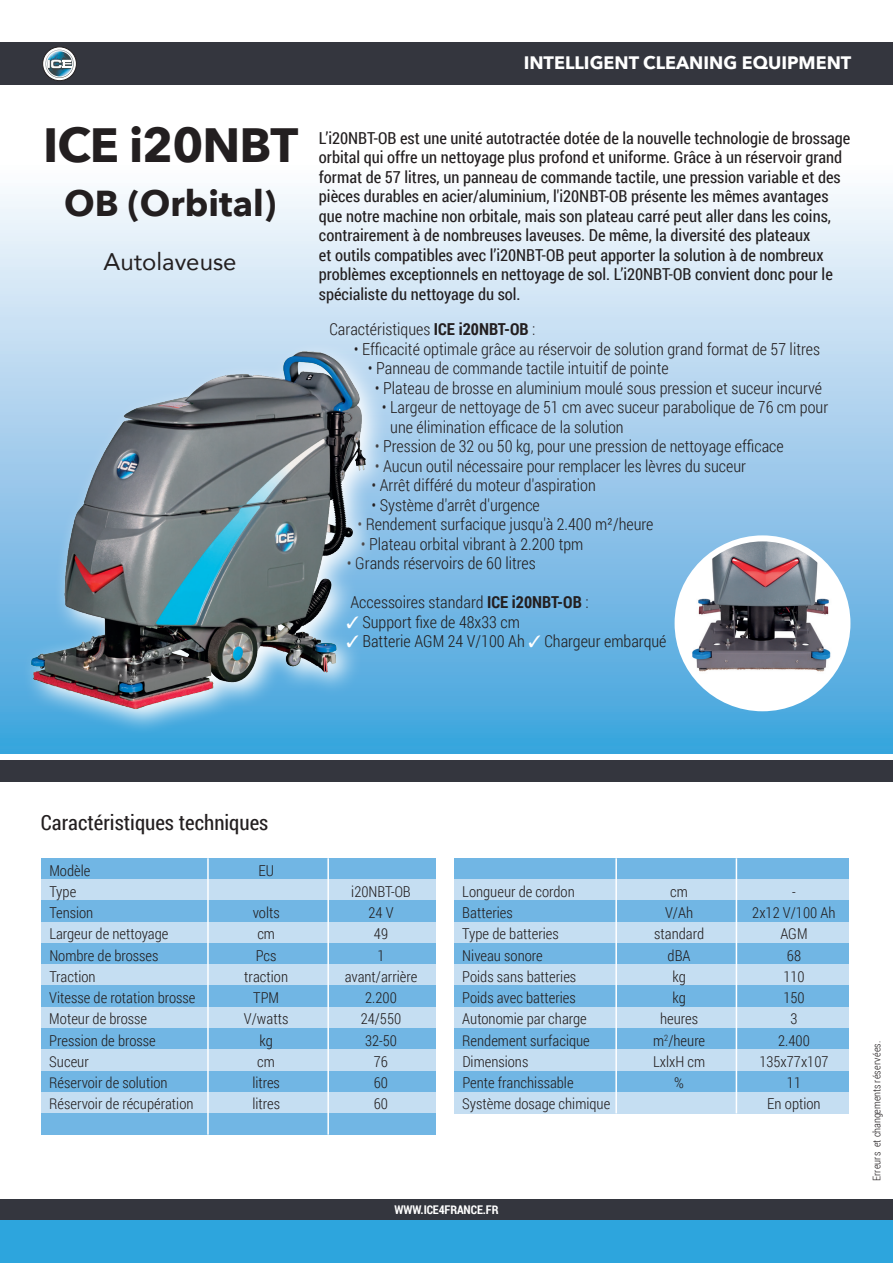
<style>
.page{position:relative;width:893px;height:1263px;background:#fff}
.page>*{position:absolute;margin:0;border:0;box-sizing:border-box;transform-origin:0 0}
.t1{font:700 48px "Avenir Next";letter-spacing:-.02em;color:#231f20}
.t2{font:700 36px "Avenir Next";color:#231f20}
.t3{font:24px "Avenir";color:#231f20}
.t4{font:21px "Roboto Condensed";color:#231f20}
.t5{font:700 18px "Avenir Next";color:#fff}
.t6{font:300 16.5px/19.5px "Roboto Condensed";color:#231f20}
.t7{font:16.5px/19.5px "Roboto Condensed";color:#231f20}
.t8{font:300 15px "Roboto Condensed";color:#231f20}
.t9{font:700 12px "Roboto Condensed";letter-spacing:-.01em;color:#fff}
.t10{font:300 10.5px "Roboto Condensed";letter-spacing:.01em;color:#231f20}
.s1{font-weight:700}
.s2{color:#fff}
</style>
<div class="page">
<div style="left:0;top:43px;width:893px;height:42px;background:#34363e"></div>
<div style="left:0;top:1199px;width:893px;height:21px;background:#34363e"></div>
<div style="left:0;top:1220px;width:893px;height:43px;background:#2da5dd"></div>
<svg style="left:43px;top:47px;width:33px;height:34px"></svg>
<div style="left:43px;top:47px;width:33px;height:34px;border:1px solid #231f20;border-radius:50%"></div>
<svg style="left:45px;top:50px;width:29px;height:28px"></svg>
<div style="left:0;top:85px;width:893px;height:668px;background:linear-gradient(to bottom,#fff,#44a2dc)"></div>
<div style="left:41px;top:858px;width:395px;height:21px;background:#71b6e4"></div>
<div style="left:41px;top:879px;width:395px;height:22px;background:#c5def2"></div>
<div style="left:41px;top:901px;width:395px;height:21px;background:#71b6e4"></div>
<div style="left:41px;top:922px;width:395px;height:21px;background:#c5def2"></div>
<div style="left:41px;top:943px;width:395px;height:21px;background:#71b6e4"></div>
<div style="left:41px;top:964px;width:395px;height:22px;background:#c5def2"></div>
<div style="left:41px;top:986px;width:395px;height:21px;background:#71b6e4"></div>
<div style="left:41px;top:1007px;width:395px;height:21px;background:#c5def2"></div>
<div style="left:41px;top:1028px;width:395px;height:21px;background:#71b6e4"></div>
<div style="left:41px;top:1049px;width:395px;height:22px;background:#c5def2"></div>
<div style="left:41px;top:1071px;width:395px;height:21px;background:#71b6e4"></div>
<div style="left:41px;top:1092px;width:395px;height:21px;background:#c5def2"></div>
<div style="left:41px;top:1113px;width:395px;height:22px;background:#71b6e4"></div>
<div style="left:454px;top:858px;width:395px;height:21px;background:#71b6e4"></div>
<div style="left:454px;top:879px;width:395px;height:22px;background:#c5def2"></div>
<div style="left:454px;top:1007px;width:395px;height:21px;background:#c5def2"></div>
<div style="left:454px;top:901px;width:395px;height:21px;background:#71b6e4"></div>
<div style="left:454px;top:1028px;width:395px;height:21px;background:#71b6e4"></div>
<div style="left:454px;top:922px;width:395px;height:21px;background:#c5def2"></div>
<div style="left:454px;top:1049px;width:395px;height:22px;background:#c5def2"></div>
<div style="left:454px;top:943px;width:395px;height:21px;background:#71b6e4"></div>
<div style="left:454px;top:1071px;width:395px;height:21px;background:#71b6e4"></div>
<div style="left:454px;top:964px;width:395px;height:22px;background:#c5def2"></div>
<div style="left:454px;top:1092px;width:395px;height:21px;background:#c5def2"></div>
<div style="left:454px;top:986px;width:395px;height:21px;background:#71b6e4"></div>
<hr style="left:736px;top:858px;width:1px;height:255px;background:#fff">
<hr style="left:615px;top:858px;width:2px;height:255px;background:#fff">
<hr style="left:327px;top:858px;width:2px;height:277px;background:#fff">
<hr style="left:207px;top:858px;width:2px;height:277px;background:#fff">
<div style="left:0;top:760px;width:893px;height:22px;background:#34363e"></div>
<svg style="left:21px;top:341px;width:371px;height:394px"></svg>
<img style="left:21px;top:328px;width:359px;height:389px">
<img style="left:678px;top:538px;width:169px;height:161px">
<div style="left:675px;top:535px;width:175px;height:176px;border:6px solid #fff;border-radius:50%"></div>
<p class="t5" style="left:524px;top:48px;width:329px">INTELLIGENT CLEANING EQUIPMENT</p>
<h1 class="t1" style="left:43px;top:104px;width:257px">ICE i20NBT</h1>
<h2 class="t2" style="left:64px;top:172px;width:213px">OB (Orbital)</h2>
<h3 class="t3" style="left:104px;top:242px;width:134px">Autolaveuse</h3>
<p class="t7" style="left:319px;top:128px;width:533px">L’i20NBT-OB est une unité autotractée dotée de la nouvelle technologie de brossage orbital qui offre un nettoyage plus profond et uniforme. Grâce à un réservoir grand format de 57 litres, un panneau de commande tactile, une pression variable et des pièces durables en acier/aluminium, l'i20NBT-OB présente les mêmes avantages que notre machine non orbitale, mais son plateau carré peut aller dans les coins, contrairement à de nombreuses laveuses. De même, la diversité des plateaux<br>et outils compatibles avec l’i20NBT-OB peut apporter la solution à de nombreux problèmes exceptionnels en nettoyage de sol. L’i20NBT-OB convient donc pour le spécialiste du nettoyage du sol.</p>
<p class="t6" style="left:329px;top:319px;width:207px">Caractéristiques <span class="s1">ICE i20NBT-OB</span> :</p>
<p class="t6" style="left:354px;top:339px;width:468px">• Efficacité optimale grâce au réservoir de solution grand format de 57 litres</p>
<p class="t6" style="left:368px;top:358px;width:302px">• Panneau de commande tactile intuitif de pointe</p>
<p class="t6" style="left:375px;top:378px;width:449px">• Plateau de brosse en aluminium moulé sous pression et suceur incurvé</p>
<p class="t6" style="left:390px;top:397px;width:439px;text-indent:-8px">• Largeur de nettoyage de 51 cm avec suceur parabolique de 76 cm pour une élimination efficace de la solution</p>
<p class="t6" style="left:375px;top:436px;width:410px">• Pression de 32 ou 50 kg, pour une pression de nettoyage efficace</p>
<p class="t6" style="left:375px;top:456px;width:373px">• Aucun outil nécessaire pour remplacer les lèvres du suceur</p>
<p class="t6" style="left:371px;top:475px;width:226px">• Arrêt différé du moteur d'aspiration</p>
<p class="t6" style="left:371px;top:495px;width:170px">• Système d'arrêt d'urgence</p>
<p class="t6" style="left:357px;top:514px;width:298px">• Rendement surfacique jusqu'à 2.400 m²/heure</p>
<p class="t6" style="left:361px;top:534px;width:224px">• Plateau orbital vibrant à 2.200 tpm</p>
<p class="t6" style="left:347px;top:553px;width:190px">• Grands réservoirs de 60 litres</p>
<p class="t6" style="left:350px;top:592px;width:240px">Accessoires standard <span class="s1">ICE i20NBT-OB</span> :</p>
<p class="t6" style="left:346px;top:612px;width:175px"><span class="s2">✓</span> Support fixe de 48x33 cm</p>
<p class="t6" style="left:346px;top:631px;width:322px"><span class="s2">✓</span> Batterie AGM 24 V/100 Ah <span class="s2">✓</span> Chargeur embarqué</p>
<p class="t4" style="left:41px;top:808px;width:229px">Caractéristiques techniques</p>
<p class="t8" style="left:49px;top:860px;width:42px">Modèle</p>
<p class="t8" style="left:258px;top:860px;width:17px">EU</p>
<p class="t8" style="left:49px;top:881px;width:28px">Type</p>
<p class="t8" style="left:351px;top:881px;width:61px">i20NBT-OB</p>
<p class="t8" style="left:49px;top:902px;width:46px">Tension</p>
<p class="t8" style="left:253px;top:902px;width:28px">volts</p>
<p class="t8" style="left:368px;top:902px;width:27px">24 V</p>
<p class="t8" style="left:49px;top:924px;width:121px">Largeur de nettoyage</p>
<p class="t8" style="left:257px;top:924px;width:19px">cm</p>
<p class="t8" style="left:374px;top:924px;width:16px">49</p>
<p class="t8" style="left:49px;top:945px;width:111px">Nombre de brosses</p>
<p class="t8" style="left:256px;top:945px;width:22px">Pcs</p>
<p class="t8" style="left:377px;top:945px;width:9px">1</p>
<p class="t8" style="left:49px;top:966px;width:48px">Traction</p>
<p class="t8" style="left:244px;top:966px;width:45px">traction</p>
<p class="t8" style="left:345px;top:966px;width:74px">avant/arrière</p>
<p class="t8" style="left:49px;top:987px;width:148px">Vitesse de rotation brosse</p>
<p class="t8" style="left:253px;top:987px;width:27px">TPM</p>
<p class="t8" style="left:365px;top:987px;width:33px">2.200</p>
<p class="t8" style="left:49px;top:1009px;width:99px">Moteur de brosse</p>
<p class="t8" style="left:244px;top:1009px;width:46px">V/watts</p>
<p class="t8" style="left:361px;top:1009px;width:42px">24/550</p>
<p class="t8" style="left:49px;top:1030px;width:108px">Pression de brosse</p>
<p class="t8" style="left:260px;top:1030px;width:15px">kg</p>
<p class="t8" style="left:365px;top:1030px;width:34px">32-50</p>
<p class="t8" style="left:49px;top:1051px;width:41px">Suceur</p>
<p class="t8" style="left:257px;top:1051px;width:19px">cm</p>
<p class="t8" style="left:374px;top:1051px;width:16px">76</p>
<p class="t8" style="left:49px;top:1072px;width:120px">Réservoir de solution</p>
<p class="t8" style="left:252px;top:1072px;width:29px">litres</p>
<p class="t8" style="left:374px;top:1072px;width:16px">60</p>
<p class="t8" style="left:49px;top:1094px;width:146px">Réservoir de récupération</p>
<p class="t8" style="left:252px;top:1094px;width:29px">litres</p>
<p class="t8" style="left:374px;top:1094px;width:16px">60</p>
<p class="t8" style="left:462px;top:881px;width:114px">Longueur de cordon</p>
<p class="t8" style="left:670px;top:881px;width:19px">cm</p>
<p class="t8" style="left:792px;top:881px;width:5px">-</p>
<p class="t8" style="left:462px;top:902px;width:52px">Batteries</p>
<p class="t8" style="left:665px;top:902px;width:30px">V/Ah</p>
<p class="t8" style="left:752px;top:902px;width:85px">2x12 V/100 Ah</p>
<p class="t8" style="left:462px;top:923px;width:98px">Type de batteries</p>
<p class="t8" style="left:654px;top:923px;width:51px">standard</p>
<p class="t8" style="left:780px;top:923px;width:29px">AGM</p>
<p class="t8" style="left:462px;top:945px;width:82px">Niveau sonore</p>
<p class="t8" style="left:668px;top:945px;width:25px">dBA</p>
<p class="t8" style="left:787px;top:945px;width:16px">68</p>
<p class="t8" style="left:462px;top:966px;width:115px">Poids sans batteries</p>
<p class="t8" style="left:672px;top:966px;width:15px">kg</p>
<p class="t8" style="left:783px;top:966px;width:23px">110</p>
<p class="t8" style="left:462px;top:987px;width:115px">Poids avec batteries</p>
<p class="t8" style="left:672px;top:987px;width:15px">kg</p>
<p class="t8" style="left:783px;top:987px;width:23px">150</p>
<p class="t8" style="left:462px;top:1008px;width:126px">Autonomie par charge</p>
<p class="t8" style="left:660px;top:1008px;width:39px">heures</p>
<p class="t8" style="left:790px;top:1008px;width:9px">3</p>
<p class="t8" style="left:462px;top:1030px;width:129px">Rendement surfacique</p>
<p class="t8" style="left:653px;top:1030px;width:54px">m<sup>2</sup>/heure</p>
<p class="t8" style="left:778px;top:1030px;width:33px">2.400</p>
<p class="t8" style="left:462px;top:1051px;width:68px">Dimensions</p>
<p class="t8" style="left:653px;top:1051px;width:54px">LxlxH cm</p>
<p class="t8" style="left:759px;top:1051px;width:71px">135x77x107</p>
<p class="t8" style="left:462px;top:1072px;width:113px">Pente franchissable</p>
<p class="t8" style="left:674px;top:1072px;width:11px">%</p>
<p class="t8" style="left:787px;top:1072px;width:16px">11</p>
<p class="t8" style="left:462px;top:1094px;width:149px">Système dosage chimique</p>
<p class="t8" style="left:767px;top:1094px;width:55px">En option</p>
<p class="t9" style="left:394px;top:1201px;width:106px">WWW.ICE4FRANCE.FR</p>
<p class="t10" style="left:869px;top:1181px;width:142px;rotate:-90deg">Erreurs et changements réservées.</p>
</div>
